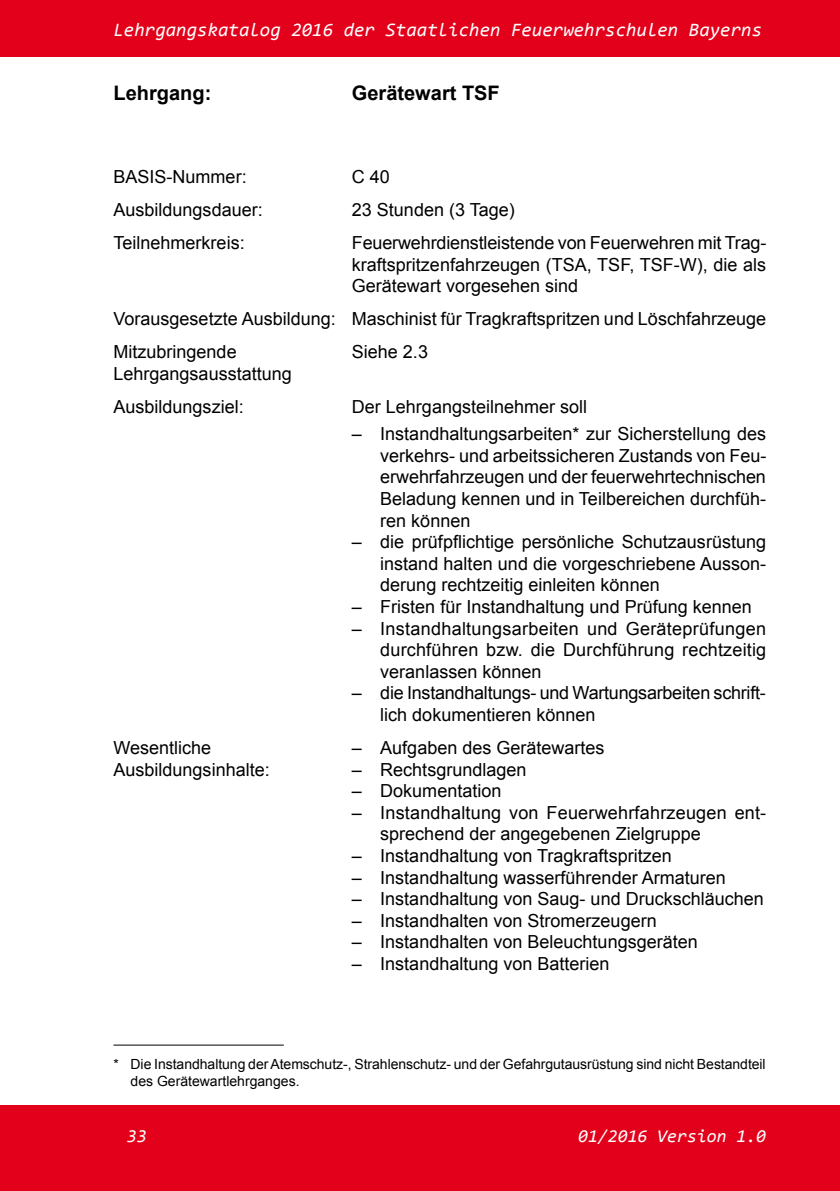
<style>
.page{position:relative;width:840px;height:1191px;background:#fff}
.page>*{position:absolute;margin:0;border:0;box-sizing:border-box;transform-origin:0 0}
.t1{font:700 20px "Arial";color:#000}
.t2{font:italic 19px "Consolas";color:#fff}
.t3{font:18px/21.6px "Arial";color:#000;text-align:justify}
.t4{font:italic 18px "Consolas";color:#fff}
.t5{font:14px/16.8px "Arial";letter-spacing:-.005em;color:#000}
</style>
<div class="page">
<div style="left:0;top:1105px;width:839px;height:86px;background:#e2001a"></div>
<div style="left:0;top:0;width:839px;height:56px;background:#e2001a"></div>
<hr style="left:113px;top:1044px;width:170px;height:1px;background:#000">
<p class="t2" style="left:113px;top:17px;width:649px">Lehrgangskatalog 2016 der Staatlichen Feuerwehrschulen Bayerns</p>
<p class="t1" style="left:113px;top:79px;width:99px">Lehrgang:</p>
<p class="t1" style="left:352px;top:79px;width:149px">Gerätewart TSF</p>
<p class="t3" style="left:113px;top:166px;width:135px">BASIS-Nummer:</p>
<p class="t3" style="left:351px;top:166px;width:40px">C 40</p>
<p class="t3" style="left:113px;top:199px;width:151px">Ausbildungsdauer:</p>
<p class="t3" style="left:351px;top:199px;width:164px">23 Stunden (3 Tage)</p>
<p class="t3" style="left:113px;top:232px;width:133px">Teilnehmerkreis:</p>
<p class="t3" style="left:351px;top:232px;width:416px">Feuerwehrdienstleistende von Feuerwehren mit Trag&shy;kraftspritzenfahrzeugen (TSA, TSF, TSF-W), die als Gerätewart vorgesehen sind</p>
<p class="t3" style="left:113px;top:303px;width:653px;line-height:33px">Vorausgesetzte Ausbildung: Maschinist für Tragkraftspritzen und Löschfahrzeuge<br>Mitzubringende</p>
<p class="t3" style="left:351px;top:341px;width:78px">Siehe 2.3</p>
<p class="t3" style="left:113px;top:357px;width:180px;line-height:33px">Lehrgangsausstattung<br>Ausbildungsziel:</p>
<p class="t3" style="left:351px;top:396px;width:237px">Der Lehrgangsteilnehmer soll</p>
<p class="t3" style="left:380px;top:423px;width:387px;text-indent:-28px">– Instandhaltungsarbeiten* zur Sicherstellung des verkehrs- und arbeitssicheren Zustands von Feu&shy;erwehrfahrzeugen und der feuerwehrtechnischen Beladung kennen und in Teilbereichen durchfüh&shy;ren können</p>
<p class="t3" style="left:380px;top:531px;width:387px;text-indent:-28px">– die prüfpflichtige persönliche Schutzausrüstung instand halten und die vorgeschriebene Ausson&shy;derung rechtzeitig einleiten können</p>
<p class="t3" style="left:351px;top:596px;width:401px">– Fristen für Instandhaltung und Prüfung kennen</p>
<p class="t3" style="left:380px;top:617px;width:387px;text-indent:-28px">– Instandhaltungsarbeiten und Geräteprüfungen durchführen bzw. die Durchführung rechtzeitig veranlassen können</p>
<p class="t3" style="left:380px;top:682px;width:387px;text-indent:-28px">– die Instandhaltungs- und Wartungsarbeiten schrift&shy;lich dokumentieren können</p>
<p class="t3" style="left:113px;top:737px;width:99px">Wesentliche</p>
<p class="t3" style="left:351px;top:737px;width:254px">– Aufgaben des Gerätewartes</p>
<p class="t3" style="left:113px;top:758px;width:158px">Ausbildungsinhalte:</p>
<p class="t3" style="left:351px;top:758px;width:176px">– Rechtsgrundlagen</p>
<p class="t3" style="left:351px;top:780px;width:151px">– Dokumentation</p>
<p class="t3" style="left:380px;top:802px;width:387px;text-indent:-28px">– Instandhaltung von Feuerwehrfahrzeugen ent&shy;sprechend der angegebenen Zielgruppe</p>
<p class="t3" style="left:351px;top:845px;width:321px">– Instandhaltung von Tragkraftspritzen</p>
<p class="t3" style="left:351px;top:866px;width:375px">– Instandhaltung wasserführender Armaturen</p>
<p class="t3" style="left:351px;top:888px;width:413px">– Instandhaltung von Saug- und Druckschläuchen</p>
<p class="t3" style="left:351px;top:910px;width:306px">– Instandhalten von Stromerzeugern</p>
<p class="t3" style="left:351px;top:931px;width:347px">– Instandhalten von Beleuchtungsgeräten</p>
<p class="t3" style="left:351px;top:953px;width:259px">– Instandhaltung von Batterien</p>
<p class="t5" style="left:130px;top:1056px;width:636px;text-indent:-17px">* Die Instandhaltung der Atemschutz-, Strahlenschutz- und der Gefahrgutausrüstung sind nicht Bestandteil des Gerätewartlehrganges.</p>
<p class="t4" style="left:127px;top:1123px;width:21px">33</p>
<p class="t4" style="left:577px;top:1123px;width:189px">01/2016 Version 1.0</p>
</div>
